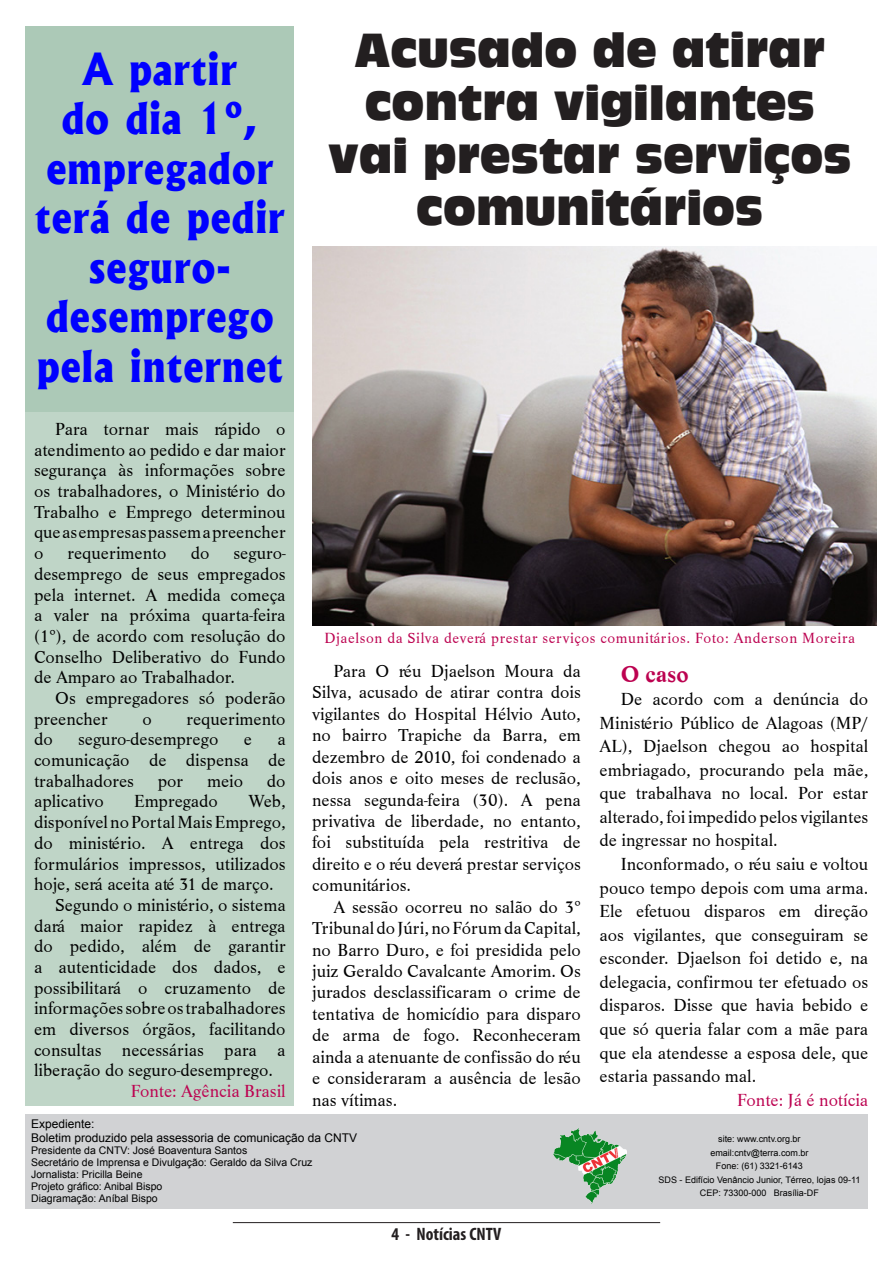
<style>
.page{position:relative;width:893px;height:1263px;background:#fff}
.page>*{position:absolute;margin:0;border:0;box-sizing:border-box;transform-origin:0 0}
.t1{font:44.4px/52.5px "Antique Olive Compact";color:#231f20;text-align:center;scale:.91 1}
.t2{font:800 42.3px/49.5px "Albertus";letter-spacing:.03em;color:#00f;text-align:center;scale:.91 1}
.t3{font:700 24px "Life T";color:#bc0250}
.t4{font:18px/20.7px "Life T";color:#000;text-align:justify}
.t5{font:18px "Life T";color:#bc0250}
.t6{font:700 condensed 18px "Myriad Pro";color:#231f20}
.t7{font:15.15px "Life T";letter-spacing:.04em;color:#bc0250}
.t8{font:12px "Arial";color:#000}
.t9{font:10.5px "Arial";color:#000}
.t10{font:9px "Arial";color:#000}
</style>
<div class="page">
<hr style="left:233px;top:1222px;width:427px;height:1px;background:#231f20">
<div style="left:26px;top:1114px;width:842px;height:95px;background:#d1d2d4"></div>
<img style="left:554px;top:1128px;width:72px;height:76px">
<div style="left:26px;top:26px;width:268px;height:386px;background:#acc9b7"></div>
<div style="left:26px;top:412px;width:268px;height:694px;background:#bfd5c7"></div>
<img style="left:313px;top:247px;width:564px;height:378px">
<p class="t2" style="left:35px;top:44px;width:276px">A partir<br>do dia 1º, empregador terá de pedir seguro&shy;desemprego pela internet</p>
<p class="t4" style="left:34px;top:419px;width:253px;text-indent:21px">Para tornar mais rápido o atendimento ao pedido e dar maior segurança às informações sobre os trabalhadores, o Ministério do Trabalho e Emprego determinou que as empresas passem a preencher o</p>
<p class="t4" style="left:67px;top:543px;width:101px">requerimento</p>
<p class="t4" style="left:191px;top:543px;width:20px">do</p>
<p class="t4" style="left:34px;top:543px;width:253px;text-indent:200px">seguro&shy;desemprego de seus empregados pela internet. A medida começa a valer na próxima quarta-feira (1º), de acordo com resolução do Conselho Deliberativo do Fundo de Amparo ao Trabalhador.</p>
<p class="t4" style="left:34px;top:688px;width:253px;text-indent:21px">Os empregadores só poderão preencher</p>
<p class="t4" style="left:142px;top:708px;width:11px">o</p>
<p class="t4" style="left:186px;top:708px;width:101px">requerimento</p>
<p class="t4" style="left:34px;top:729px;width:20px">do</p>
<p class="t4" style="left:78px;top:729px;width:142px">seguro-desemprego</p>
<p class="t4" style="left:244px;top:729px;width:10px">e</p>
<p class="t4" style="left:34px;top:729px;width:253px;text-indent:243px">a comunicação de dispensa de trabalhadores</p>
<p class="t4" style="left:158px;top:771px;width:27px">por</p>
<p class="t4" style="left:207px;top:771px;width:38px">meio</p>
<p class="t4" style="left:267px;top:771px;width:20px">do</p>
<p class="t4" style="left:34px;top:791px;width:253px;text-indent:214px">Web, disponível no Portal Mais Emprego, do ministério. A entrega dos formulários impressos, utilizados hoje, será aceita até 31 de março.</p>
<p class="t4" style="left:34px;top:895px;width:253px;text-indent:21px">Segundo o ministério, o sistema dará maior rapidez à entrega do pedido, além de garantir a autenticidade dos dados, e possibilitará o cruzamento de informações sobre os trabalhadores em diversos órgãos, facilitando consultas necessárias para a liberação do seguro-desemprego.</p>
<p class="t5" style="left:131px;top:1081px;width:156px">Fonte: Agência Brasil</p>
<p class="t4" style="left:34px;top:791px;width:71px">aplicativo</p>
<p class="t4" style="left:134px;top:791px;width:85px">Empregado</p>
<p class="t1" style="left:328px;top:24px;width:577px">Acusado de atirar contra vigilantes vai prestar serviços comunitários</p>
<p class="t7" style="left:325px;top:629px;width:532px">Djaelson da Silva deverá prestar serviços comunitários. Foto: Anderson Moreira</p>
<p class="t4" style="left:312px;top:660px;width:270px;line-height:21.5px;text-indent:21px">Para O réu Djaelson Moura da Silva, acusado de atirar contra dois vigilantes do Hospital Hélvio Auto, no bairro Trapiche da Barra, em dezembro de 2010, foi condenado a dois anos e oito meses de reclusão, nessa segunda-feira (30). A pena privativa de liberdade, no entanto, foi substituída pela restritiva de direito e o réu deverá prestar serviços comunitários.</p>
<p class="t4" style="left:312px;top:896px;width:270px;line-height:21.5px;text-indent:21px">A sessão ocorreu no salão do 3º Tribunal do Júri, no Fórum da Capital, no Barro Duro, e foi presidida pelo juiz Geraldo Cavalcante Amorim. Os jurados desclassificaram o crime de tentativa de homicídio para disparo de arma de fogo. Reconheceram ainda a atenuante de confissão do réu e consideraram a ausência de lesão nas vítimas.</p>
<p class="t3" style="left:621px;top:660px;width:69px">O caso</p>
<p class="t4" style="left:600px;top:687px;width:270px;line-height:23.5px;text-indent:21px">De acordo com a denúncia do Ministério Público de Alagoas (MP/ AL), Djaelson chegou ao hospital embriagado, procurando pela mãe, que trabalhava no local. Por estar alterado, foi impedido pelos vigilantes de ingressar no hospital.</p>
<p class="t4" style="left:600px;top:852px;width:270px;line-height:23.5px;text-indent:21px">Inconformado, o réu saiu e voltou pouco tempo depois com uma arma.<br>Ele efetuou disparos em direção aos vigilantes, que conseguiram se esconder. Djaelson foi detido e, na delegacia, confirmou ter efetuado os disparos. Disse que havia bebido e que só queria falar com a mãe para que ela atendesse a esposa dele, que estaria passando mal.</p>
<p class="t5" style="left:737px;top:1089px;width:132px">Fonte: Já é notícia</p>
<p class="t8" style="left:31px;top:1116px;width:65px">Expediente:</p>
<p class="t8" style="left:31px;top:1130px;width:328px">Boletim produzido pela assessoria de comunicação da CNTV</p>
<p class="t9" style="left:31px;top:1143px;width:218px">Presidente da CNTV: José Boaventura Santos</p>
<p class="t9" style="left:31px;top:1155px;width:283px">Secretário de Imprensa e Divulgação: Geraldo da Silva Cruz</p>
<p class="t9" style="left:31px;top:1167px;width:113px">Jornalista: Pricilla Beine</p>
<p class="t9" style="left:31px;top:1179px;width:133px">Projeto gráfico: Anibal Bispo</p>
<p class="t9" style="left:31px;top:1191px;width:128px">Diagramação: Aníbal Bispo</p>
<p class="t6" style="left:392px;top:1223px;width:111px">4 - Notícias CNTV</p>
<p class="t10" style="left:718px;top:1133px;width:84px">site: www.cntv.org.br</p>
<p class="t10" style="left:710px;top:1147px;width:100px">email:cntv@terra.com.br</p>
<p class="t10" style="left:716px;top:1160px;width:89px">Fone: (61) 3321-6143</p>
<p class="t10" style="left:659px;top:1174px;width:203px">SDS - Edifício Venâncio Junior, Térreo, lojas 09-11</p>
<p class="t10" style="left:700px;top:1187px;width:121px">CEP: 73300-000 Brasília-DF</p>
</div>
